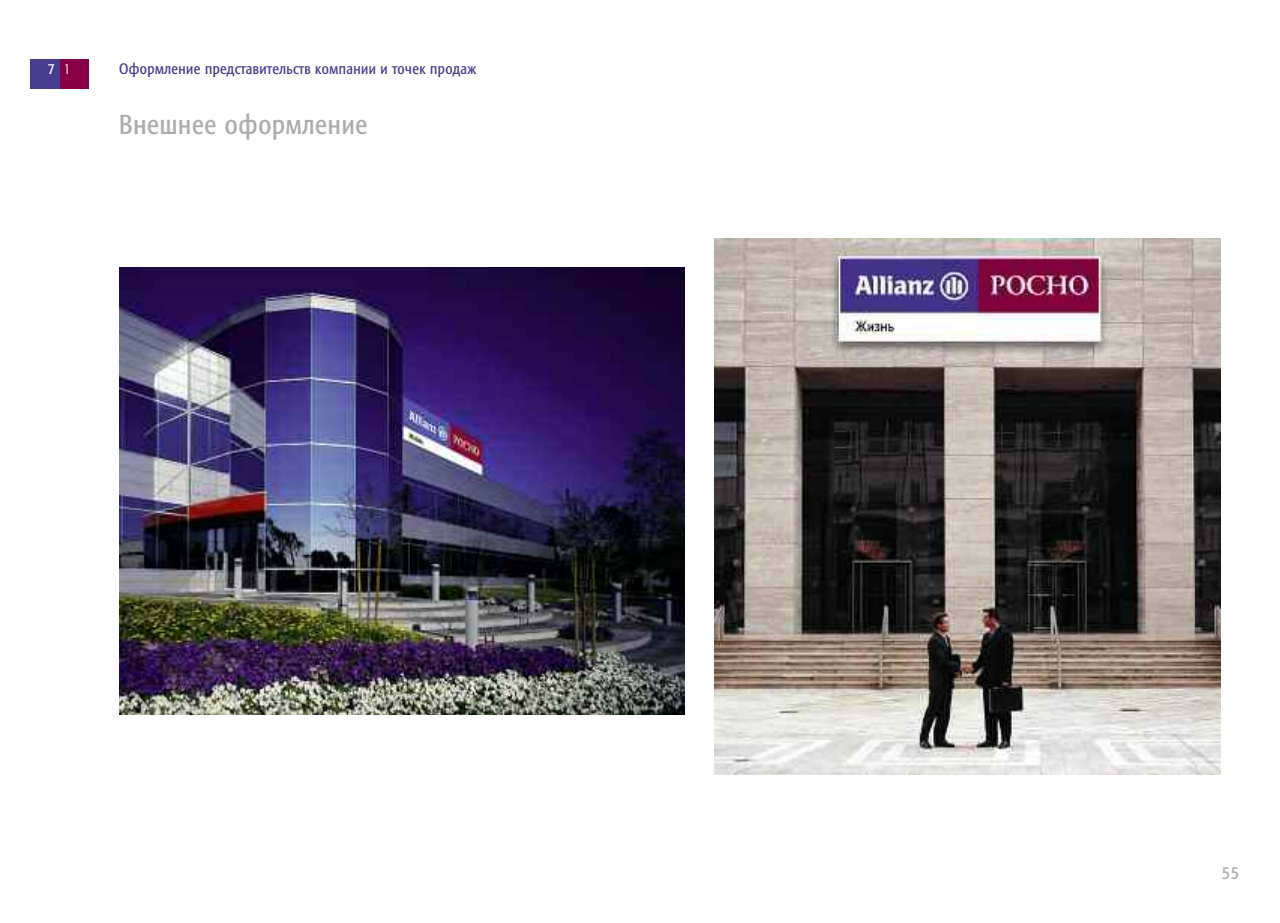
<style>
.page{position:relative;width:1280px;height:923px;background:#fff}
.page>*{position:absolute;margin:0;border:0;box-sizing:border-box;transform-origin:0 0}
.t1{font:27px "Formata Regular Cyrillic";color:#acacac}
.t2{font:18px "Formata Regular Cyrillic";color:#acacac}
.t3{font:15px "Formata Regular Cyrillic";color:#473c8f}
.t4{font:15px "Formata Regular Cyrillic";color:#fff}
.s1{font-family:"Formata Light Cyrillic"}
</style>
<div class="page">
<div style="left:60px;top:60px;width:29px;height:29px;background:#880046"></div>
<div style="left:30px;top:60px;width:30px;height:29px;background:#473c8f"></div>
<img style="left:119px;top:268px;width:566px;height:446px">
<img style="left:714px;top:238px;width:506px;height:536px">
<p class="t4" style="left:48px;top:60px;width:24px">7 <span class="s1">1</span></p>
<p class="t3" style="left:119px;top:60px;width:359px">Оформление представительств компании и точек продаж</p>
<h1 class="t1" style="left:119px;top:109px;width:250px">Внешнее оформление</h1>
<p class="t2" style="left:1222px;top:862px;width:19px">55</p>
</div>
